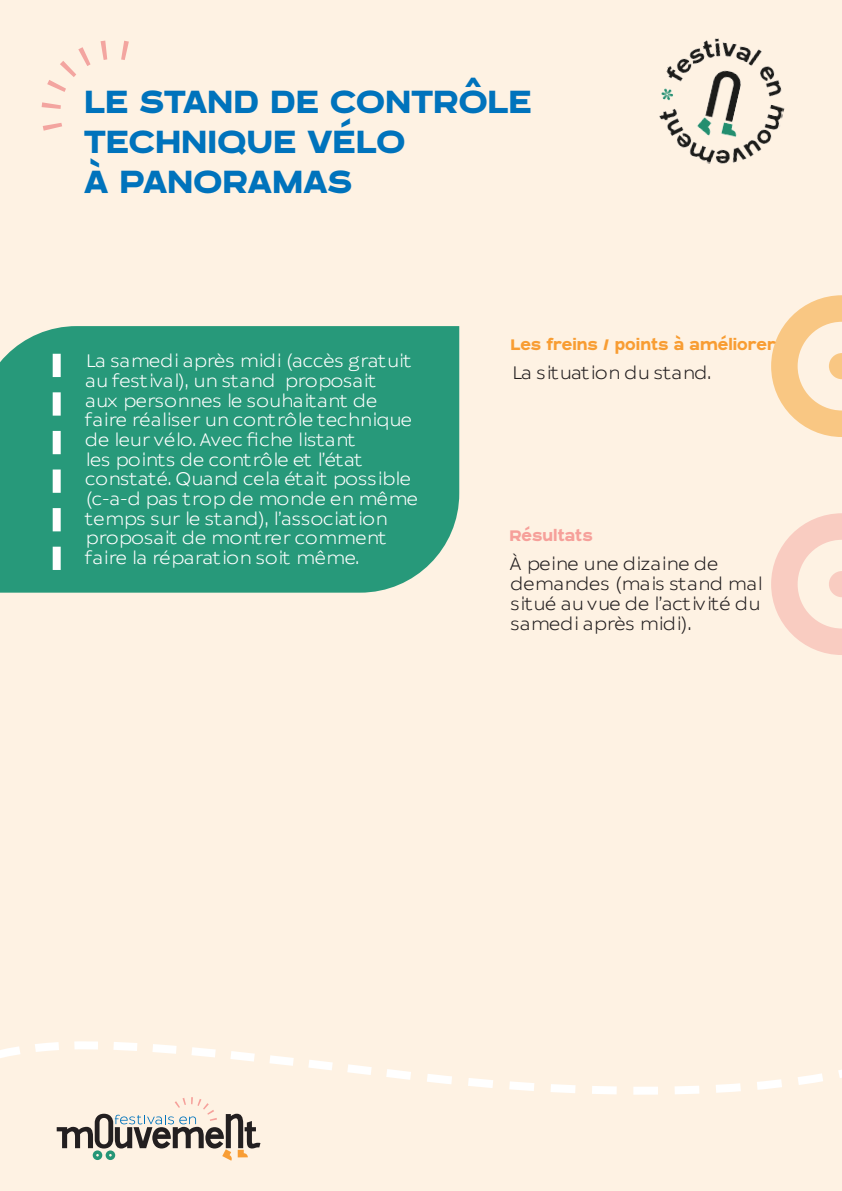
<style>
.page{position:relative;width:842px;height:1191px;background:#fef2e3}
.page>*{position:absolute;margin:0;border:0;box-sizing:border-box;transform-origin:0 0}
.t1{font:700 39.9px "Blatant";color:#0073bc}
.t2{font:700 19px "Blatant";color:#f89d33}
.t3{font:700 19px "Blatant";color:#f6a09a}
.t4{font:300 18px/19.7px "Catalpa";color:#fff}
.t5{font:300 18px/19.7px "Catalpa";color:#231f20}
</style>
<div class="page">
<img style="left:659px;top:38px;width:126px;height:126px">
<svg style="left:121px;top:41px;width:8px;height:19px"></svg>
<svg style="left:101px;top:41px;width:6px;height:19px"></svg>
<svg style="left:47px;top:47px;width:44px;height:45px"></svg>
<svg style="left:42px;top:102px;width:19px;height:7px"></svg>
<svg style="left:43px;top:123px;width:19px;height:8px"></svg>
<div style="left:0;top:326px;width:459px;height:266px;background:#27997a"></div>
<svg style="left:771px;top:295px;width:71px;height:142px"></svg>
<svg style="left:771px;top:513px;width:71px;height:142px"></svg>
<svg style="left:53px;top:354px;width:8px;height:216px;background:#add8cc"></svg>
<svg style="left:56px;top:1126px;width:205px;height:34px"></svg>
<svg style="left:0;top:1041px;width:842px;height:85px"></svg>
<p class="t1" style="left:84px;top:78px;width:449px">LE STAND DE CONTRÔLE</p>
<p class="t1" style="left:84px;top:118px;width:322px">TECHNIQUE VÉLO</p>
<p class="t1" style="left:84px;top:157px;width:270px">À PANORAMAS</p>
<p class="t4" style="left:84px;top:351px;width:334px">La samedi après midi (accès gratuit au festival), un stand proposait<br>aux personnes le souhaitant de faire réaliser un contrôle technique de leur vélo. Avec fiche listant<br>les points de contrôle et l’état constaté. Quand cela était possible (c-a-d pas trop de monde en même temps sur le stand), l’association proposait de montrer comment faire la réparation soit même.</p>
<p class="t2" style="left:510px;top:333px;width:267px">Les freins / points à améliorer</p>
<p class="t5" style="left:510px;top:363px;width:201px">La situation du stand.</p>
<p class="t3" style="left:509px;top:524px;width:85px">Résultats</p>
<p class="t5" style="left:509px;top:554px;width:253px">À peine une dizaine de demandes (mais stand mal situé au vue de l’activité du samedi après midi).</p>
</div>
